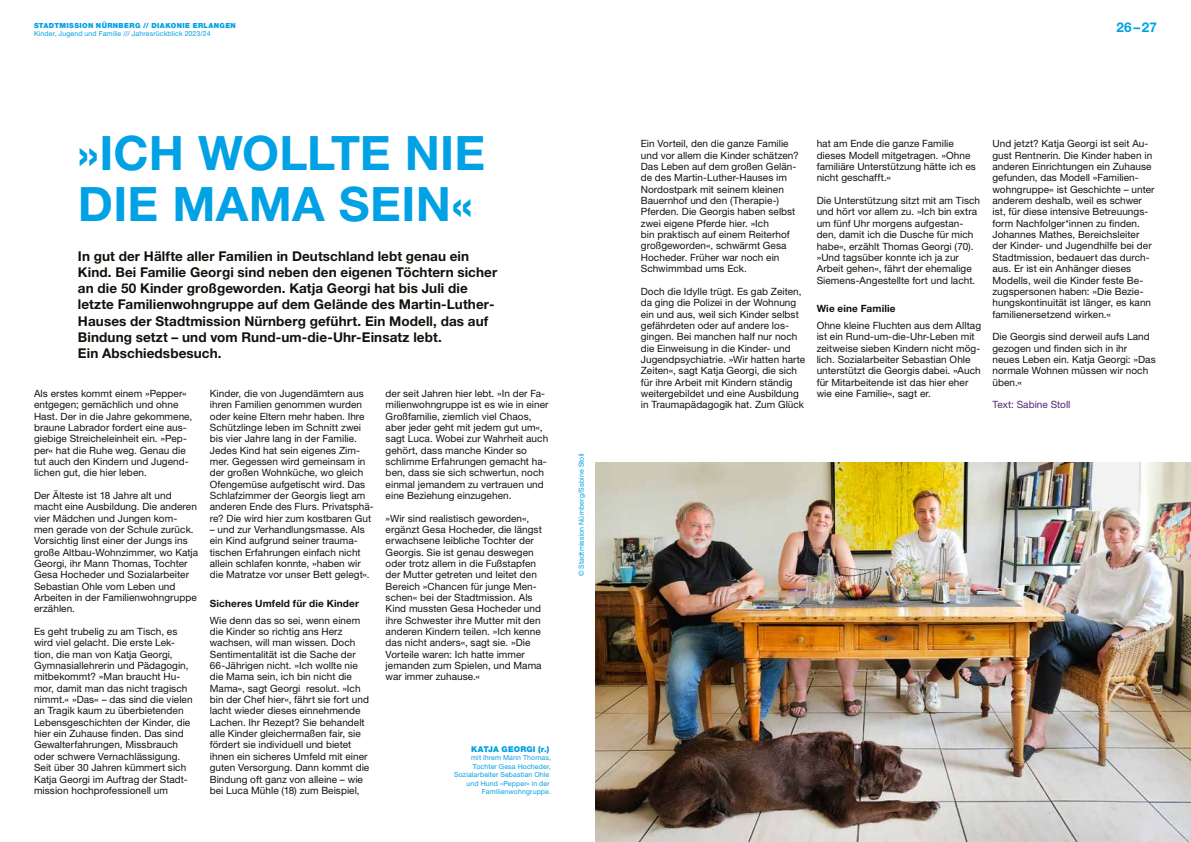
<style>
.page{position:relative;width:1191px;height:842px;background:#fff}
.page>*{position:absolute;margin:0;border:0;box-sizing:border-box;transform-origin:0 0}
.t1{font:700 47.5px/51px "Helvetica Neue LT Pro";letter-spacing:.005em;color:#00a1e5}
.t2{font:700 13.5px/16.2px "Helvetica Neue LT Pro";letter-spacing:.005em;color:#12120d}
.t3{font:700 13.5px "Helvetica Neue LT Pro";color:#00a1e5}
.t4{font:10px/11.3px "Helvetica Neue LT Pro";letter-spacing:.005em;color:#12120d}
.t5{font:700 10px "Helvetica Neue LT Pro";letter-spacing:.015em;color:#12120d}
.t6{font:10px "Helvetica Neue LT Pro";letter-spacing:.005em;color:#552371}
.t7{font:900 8px "Helvetica Neue LT Pro";letter-spacing:.025em;color:#00a1e5}
.t8{font:7px/8.5px "Helvetica Neue LT Pro";letter-spacing:.02em;color:#00a1e5;text-align:right}
.t9{font:900 7px "Helvetica Neue LT Pro";letter-spacing:.05em;color:#00a1e5}
</style>
<div class="page">
<img style="left:595px;top:462px;width:596px;height:380px">
<p class="t9" style="left:34px;top:21px;width:203px">STADTMISSION NÜRNBERG // DIAKONIE ERLANGEN</p>
<p class="t8" style="left:34px;top:29px;width:178px">Kinder, Jugend und Familie /// Jahresrückblick 2023/24</p>
<h1 class="t1" style="left:78px;top:127px;width:409px">»ICH WOLLTE NIE<br>DIE MAMA SEIN«</h1>
<p class="t2" style="left:78px;top:248px;width:421px">In gut der Hälfte aller Familien in Deutschland lebt genau ein Kind. Bei Familie Georgi sind neben den eigenen Töchtern sicher an die 50 Kinder großgeworden. Katja Georgi hat bis Juli die letzte Familienwohngruppe auf dem Gelände des Martin-Luther-Hauses der Stadtmission Nürnberg geführt. Ein Modell, das auf Bindung setzt – und vom Rund-um-die-Uhr-Einsatz lebt.<br>Ein Abschiedsbesuch.</p>
<p class="t4" style="left:34px;top:388px;width:160px">Als erstes kommt einem »Pepper« entgegen; gemächlich und ohne<br>Hast. Der in die Jahre gekommene, braune Labrador fordert eine aus&shy;giebige Streicheleinheit ein. »Pep&shy;per« hat die Ruhe weg. Genau die tut auch den Kindern und Jugend&shy;lichen gut, die hier leben.</p>
<p class="t4" style="left:34px;top:490px;width:166px">Der Älteste ist 18 Jahre alt und macht eine Ausbildung. Die anderen vier Mädchen und Jungen kom&shy;men gerade von der Schule zurück.<br>Vorsichtig linst einer der Jungs ins große Altbau-Wohnzimmer, wo Katja<br>Georgi, ihr Mann Thomas, Tochter<br>Gesa Hocheder und Sozialarbeiter<br>Sebastian Ohle vom Leben und<br>Arbeiten in der Familienwohngruppe erzählen.</p>
<p class="t4" style="left:34px;top:626px;width:160px">Es geht trubelig zu am Tisch, es wird viel gelacht. Die erste Lek&shy;tion, die man von Katja Georgi,<br>Gymnasiallehrerin und Pädagogin, mitbekommt? »Man braucht Hu&shy;mor, damit man das nicht tragisch nimmt.« »Das« – das sind die vielen an Tragik kaum zu überbietenden<br>Lebensgeschichten der Kinder, die hier ein Zuhause finden. Das sind<br>Gewalterfahrungen, Missbrauch oder schwere Vernachlässigung.<br>Seit über 30 Jahren kümmert sich<br>Katja Georgi im Auftrag der Stadt&shy;mission hochprofessionell um</p>
<p class="t4" style="left:210px;top:388px;width:165px">Kinder, die von Jugendämtern aus ihren Familien genommen wurden oder keine Eltern mehr haben. Ihre Schützlinge leben im Schnitt zwei bis vier Jahre lang in der Familie.<br>Jedes Kind hat sein eigenes Zim&shy;mer. Gegessen wird gemeinsam in der großen Wohnküche, wo gleich Ofengemüse aufgetischt wird. Das Schlafzimmer der Georgis liegt am anderen Ende des Flurs. Privatsphä&shy;re? Die wird hier zum kostbaren Gut</p>
<p class="t4" style="left:210px;top:524px;width:161px">– und zur Verhandlungsmasse. Als ein Kind aufgrund seiner trauma&shy;tischen Erfahrungen einfach nicht allein schlafen konnte, »haben wir die Matratze vor unser Bett gelegt«.</p>
<p class="t5" style="left:210px;top:597px;width:151px">Sicheres Umfeld für die Kinder</p>
<p class="t4" style="left:210px;top:614px;width:161px">Wie denn das so sei, wenn einem die Kinder so richtig ans Herz wachsen, will man wissen. Doch Sentimentalität ist die Sache der 66-Jährigen nicht. »Ich wollte nie die Mama sein, ich bin nicht die Mama«, sagt Georgi resolut. »Ich bin der Chef hier«, fährt sie fort und lacht wieder dieses einnehmende Lachen. Ihr Rezept? Sie behandelt alle Kinder gleichermaßen fair, sie fördert sie individuell und bietet ihnen ein sicheres Umfeld mit einer guten Versorgung. Dann kommt die Bindung oft ganz von alleine – wie bei Luca Mühle (18) zum Beispiel,</p>
<p class="t4" style="left:386px;top:388px;width:164px">der seit Jahren hier lebt. »In der Fa&shy;milienwohngruppe ist es wie in einer Großfamilie, ziemlich viel Chaos, aber jeder geht mit jedem gut um«, sagt Luca. Wobei zur Wahrheit auch gehört, dass manche Kinder so schlimme Erfahrungen gemacht ha&shy;ben, dass sie sich schwertun, noch einmal jemandem zu vertrauen und eine Beziehung einzugehen.</p>
<p class="t4" style="left:386px;top:512px;width:158px">»Wir sind realistisch geworden«, ergänzt Gesa Hocheder, die längst erwachsene leibliche Tochter der<br>Georgis. Sie ist genau deswegen oder trotz allem in die Fußstapfen der Mutter getreten und leitet den<br>Bereich »Chancen für junge Men&shy;schen« bei der Stadtmission. Als<br>Kind mussten Gesa Hocheder und ihre Schwester ihre Mutter mit den anderen Kindern teilen. »Ich kenne das nicht anders«, sagt sie. »Die<br>Vorteile waren: Ich hatte immer jemanden zum Spielen, und Mama war immer zuhause.«</p>
<p class="t7" style="left:471px;top:744px;width:80px">KATJA GEORGI (r.)</p>
<p class="t8" style="left:454px;top:753px;width:98px">mit ihrem Mann Thomas,<br>Tochter Gesa Hocheder,<br>Sozialarbeiter Sebastian Ohle und Hund »Pepper« in der<br>Familienwohngruppe.</p>
<p class="t8" style="left:577px;top:576px;width:125px;rotate:-90deg">© Stadtmission Nürnberg/Sabine Stoll</p>
<h2 class="t3" style="left:1116px;top:19px;width:42px">26–27</h2>
<p class="t4" style="left:641px;top:138px;width:159px">Ein Vorteil, den die ganze Familie und vor allem die Kinder schätzen?<br>Das Leben auf dem großen Gelän&shy;de des Martin-Luther-Hauses im<br>Nordostpark mit seinem kleinen<br>Bauernhof und den (Therapie-)<br>Pferden. Die Georgis haben selbst zwei eigene Pferde hier. »Ich<br>bin praktisch auf einem Reiterhof großgeworden«, schwärmt Gesa<br>Hocheder. Früher war noch ein<br>Schwimmbad ums Eck.</p>
<p class="t4" style="left:641px;top:285px;width:166px">Doch die Idylle trügt. Es gab Zeiten, da ging die Polizei in der Wohnung ein und aus, weil sich Kinder selbst gefährdeten oder auf andere los&shy;gingen. Bei manchen half nur noch die Einweisung in die Kinder- und Jugendpsychiatrie. »Wir hatten harte Zeiten«, sagt Katja Georgi, die sich für ihre Arbeit mit Kindern ständig weitergebildet und eine Ausbildung in Traumapädagogik hat. Zum Glück</p>
<p class="t4" style="left:816px;top:138px;width:161px">hat am Ende die ganze Familie dieses Modell mitgetragen. »Ohne familiäre Unterstützung hätte ich es nicht geschafft.«</p>
<p class="t4" style="left:816px;top:195px;width:165px">Die Unterstützung sitzt mit am Tisch und hört vor allem zu. »Ich bin extra um fünf Uhr morgens aufgestan&shy;den, damit ich die Dusche für mich habe«, erzählt Thomas Georgi (70). »Und tagsüber konnte ich ja zur Arbeit gehen«, fährt der ehemalige Siemens-Angestellte fort und lacht.</p>
<p class="t5" style="left:816px;top:302px;width:80px">Wie eine Familie</p>
<p class="t4" style="left:816px;top:319px;width:166px">Ohne kleine Fluchten aus dem Alltag ist ein Rund-um-die-Uhr-Leben mit zeitweise sieben Kindern nicht mög&shy;lich. Sozialarbeiter Sebastian Ohle unterstützt die Georgis dabei. »Auch für Mitarbeitende ist das hier eher wie eine Familie«, sagt er.</p>
<p class="t4" style="left:992px;top:138px;width:164px">Und jetzt? Katja Georgi ist seit Au&shy;gust Rentnerin. Die Kinder haben in anderen Einrichtungen ein Zuhause gefunden, das Modell »Familien&shy;wohngruppe« ist Geschichte – unter anderem deshalb, weil es schwer ist, für diese intensive Betreuungs&shy;form Nachfolger*innen zu finden.<br>Johannes Mathes, Bereichsleiter der Kinder- und Jugendhilfe bei der Stadtmission, bedauert das durch&shy;aus. Er ist ein Anhänger dieses Modells, weil die Kinder feste Be&shy;zugspersonen haben: »Die Bezie&shy;hungskontinuität ist länger, es kann familienersetzend wirken.«</p>
<p class="t4" style="left:992px;top:331px;width:165px">Die Georgis sind derweil aufs Land gezogen und finden sich in ihr neues Leben ein. Katja Georgi: »Das normale Wohnen müssen wir noch üben.«</p>
<p class="t6" style="left:992px;top:399px;width:80px">Text: Sabine Stoll</p>
</div>
